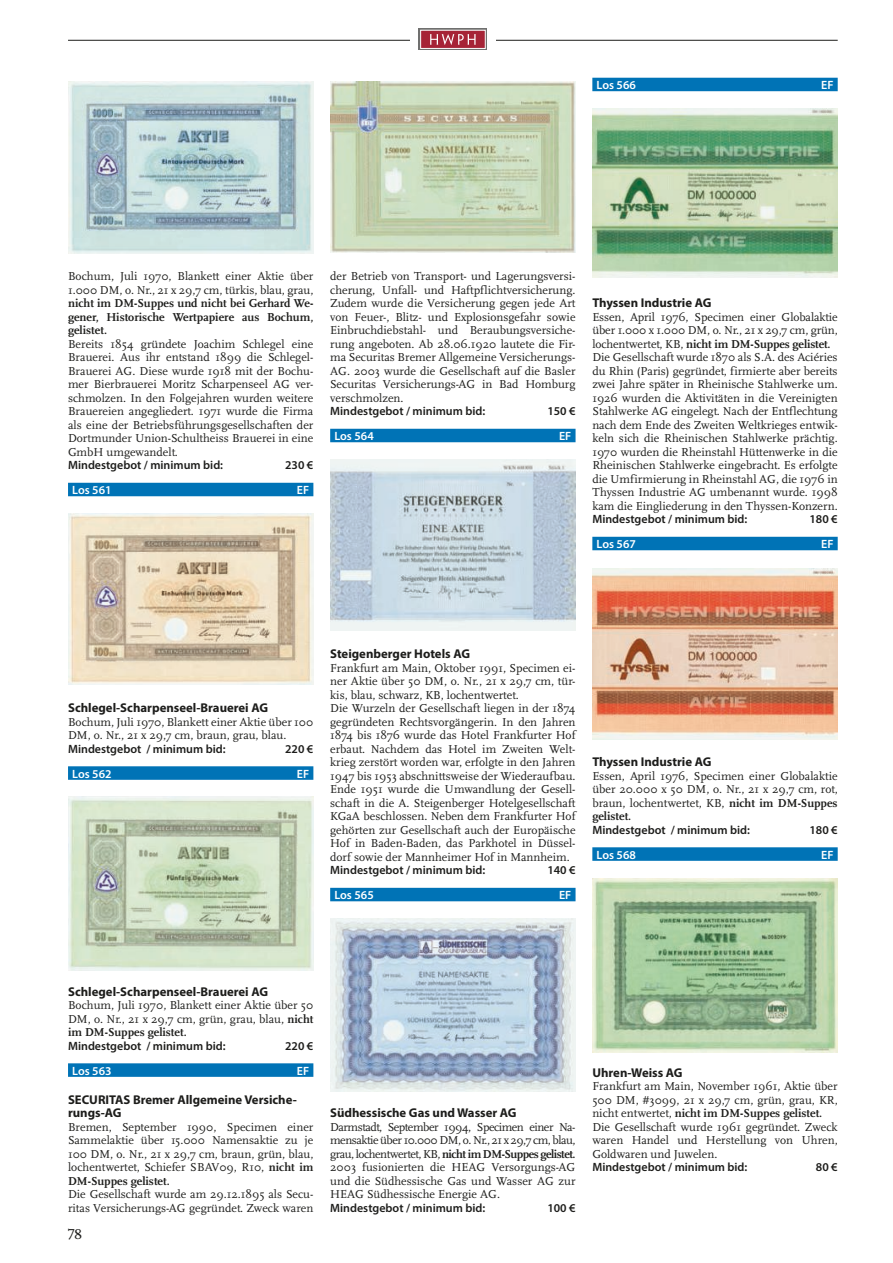
<style>
.page{position:relative;width:893px;height:1263px;background:#fff}
.page>*{position:absolute;margin:0;border:0;box-sizing:border-box;transform-origin:0 0}
.t1{font:15px "Scala Pro";color:#1d1d1b}
.t2{font:700 12.75px/13.5px "Myriad Pro";color:#1d1d1b}
.t3{font:12px/13.5px "Scala Pro";color:#1d1d1b}
.t4{font:600 12px "Myriad Pro";color:#1d1d1b}
.t5{font:700 12px/13.5px "Scala Pro";color:#1d1d1b;text-align:justify}
.t6{font:600 12px "Myriad Pro";color:#fff}
.s1{font-weight:700}
</style>
<div class="page">
<hr style="left:68px;top:40px;width:770px;height:1px;background:#1d1d1b">
<div style="left:410px;top:26px;width:85px;height:27px;background:#fff"></div>
<svg style="left:419px;top:29px;width:68px;height:21px"></svg>
<div style="left:420px;top:30px;width:66px;height:19px;background:#a62336;border:1px solid #fff"></div>
<svg style="left:430px;top:34px;width:46px;height:11px"></svg>
<div style="left:592px;top:78px;width:246px;height:13px;background:#0073b6"></div>
<div style="left:592px;top:537px;width:246px;height:13px;background:#0073b6"></div>
<div style="left:592px;top:847px;width:246px;height:14px;background:#0073b6"></div>
<div style="left:330px;top:429px;width:246px;height:13px;background:#0073b6"></div>
<div style="left:330px;top:888px;width:246px;height:13px;background:#0073b6"></div>
<div style="left:68px;top:483px;width:245px;height:13px;background:#0073b6"></div>
<div style="left:68px;top:766px;width:245px;height:14px;background:#0073b6"></div>
<div style="left:68px;top:1063px;width:245px;height:14px;background:#0073b6"></div>
<img style="left:68px;top:82px;width:245px;height:171px">
<img style="left:68px;top:513px;width:245px;height:171px">
<img style="left:68px;top:796px;width:245px;height:174px">
<img style="left:330px;top:82px;width:246px;height:171px">
<img style="left:330px;top:459px;width:246px;height:171px">
<img style="left:330px;top:919px;width:246px;height:172px">
<img style="left:592px;top:108px;width:246px;height:169px">
<img style="left:592px;top:568px;width:246px;height:171px">
<img style="left:592px;top:879px;width:246px;height:173px">
<p class="t6" style="left:597px;top:77px;width:41px">Los 566</p>
<p class="t6" style="left:821px;top:77px;width:14px">EF</p>
<p class="t3" style="left:68px;top:270px;width:247px">Bochum, Juli 1970, Blankett einer Aktie über<br>1.000 DM, o. Nr., 21 x 29,7 cm, türkis, blau, grau,</p>
<p class="t5" style="left:68px;top:296px;width:247px">nicht im DM-Suppes und nicht bei Gerhard We&shy;gener, Historische Wertpapiere aus Bochum, gelistet.</p>
<p class="t3" style="left:68px;top:337px;width:247px;text-align:justify">Bereits 1854 gründete Joachim Schlegel eine Brauerei. Aus ihr entstand 1899 die Schlegel-Brauerei AG. Diese wurde 1918 mit der Bochu&shy;mer Bierbrauerei Moritz Scharpenseel AG ver&shy;schmolzen. In den Folgejahren wurden weitere Brauereien angegliedert. 1971 wurde die Firma als eine der Betriebsführungsgesellschaften der Dortmunder Union-Schultheiss Brauerei in eine GmbH umgewandelt.</p>
<p class="t4" style="left:68px;top:458px;width:157px">Mindestgebot / minimum bid:</p>
<p class="t4" style="left:285px;top:458px;width:30px">230 €</p>
<p class="t6" style="left:72px;top:482px;width:41px">Los 561</p>
<p class="t6" style="left:297px;top:482px;width:14px">EF</p>
<p class="t3" style="left:330px;top:270px;width:247px;text-align:justify">der Betrieb von Transport- und Lagerungsversi&shy;cherung, Unfall- und Haftpflichtversicherung.<br>Zudem wurde die Versicherung gegen jede Art von Feuer-, Blitz- und Explosionsgefahr sowie Einbruchdiebstahl- und Beraubungsversiche&shy;rung angeboten. Ab 28.06.1920 lautete die Fir&shy;ma Securitas Bremer Allgemeine Versicherungs-AG. 2003 wurde die Gesellschaft auf die Basler Securitas Versicherungs-AG in Bad Homburg verschmolzen.</p>
<p class="t4" style="left:330px;top:404px;width:157px">Mindestgebot / minimum bid:</p>
<p class="t4" style="left:547px;top:404px;width:30px">150 €</p>
<p class="t6" style="left:334px;top:428px;width:41px">Los 564</p>
<p class="t6" style="left:559px;top:428px;width:14px">EF</p>
<p class="t2" style="left:592px;top:296px;width:121px">Thyssen Industrie AG</p>
<p class="t3" style="left:592px;top:310px;width:247px">Essen, April 1976, Specimen einer Globalaktie über 1.000 x 1.000 DM, o. Nr., 21 x 29,7 cm, grün, lochentwertet, KB, <span class="s1">nicht im DM-Suppes gelistet.<br></span>Die Gesellschaft wurde 1870 als S.A. des Aciéries du Rhin (Paris) gegründet, firmierte aber bereits zwei Jahre später in Rheinische Stahlwerke um.<br>1926 wurden die Aktivitäten in die Vereinigten Stahlwerke AG eingelegt. Nach der Entflechtung nach dem Ende des Zweiten Weltkrieges entwic&shy;keln sich die Rheinischen Stahlwerke prächtig.<br>1970 wurden die Rheinstahl Hüttenwerke in die Rheinischen Stahlwerke eingebracht. Es erfolgte die Umfirmierung in Rheinstahl AG, die 1976 in Thyssen Industrie AG umbenannt wurde. 1998 kam die Eingliederung in den Thyssen-Konzern.</p>
<p class="t4" style="left:592px;top:512px;width:157px">Mindestgebot / minimum bid:</p>
<p class="t4" style="left:809px;top:512px;width:30px">180 €</p>
<p class="t6" style="left:597px;top:536px;width:41px">Los 567</p>
<p class="t6" style="left:821px;top:536px;width:14px">EF</p>
<p class="t2" style="left:68px;top:701px;width:202px">Schlegel-Scharpenseel-Brauerei AG</p>
<p class="t3" style="left:68px;top:715px;width:247px">Bochum, Juli 1970, Blankett einer Aktie über 100<br>DM, o. Nr., 21 x 29,7 cm, braun, grau, blau.</p>
<p class="t4" style="left:68px;top:741px;width:159px">Mindestgebot / minimum bid:</p>
<p class="t4" style="left:285px;top:741px;width:30px">220 €</p>
<p class="t6" style="left:72px;top:766px;width:41px">Los 562</p>
<p class="t6" style="left:297px;top:766px;width:14px">EF</p>
<p class="t2" style="left:330px;top:647px;width:141px">Steigenberger Hotels AG</p>
<p class="t3" style="left:330px;top:661px;width:247px">Frankfurt am Main, Oktober 1991, Specimen ei&shy;ner Aktie über 50 DM, o. Nr., 21 x 29,7 cm, tür&shy;kis, blau, schwarz, KB, lochentwertet.<br>Die Wurzeln der Gesellschaft liegen in der 1874 gegründeten Rechtsvorgängerin. In den Jahren 1874 bis 1876 wurde das Hotel Frankfurter Hof erbaut. Nachdem das Hotel im Zweiten Welt&shy;krieg zerstört worden war, erfolgte in den Jahren 1947 bis 1953 abschnittsweise der Wiederaufbau.<br>Ende 1951 wurde die Umwandlung der Gesell&shy;schaft in die A. Steigenberger Hotelgesellschaft KGaA beschlossen. Neben dem Frankfurter Hof gehörten zur Gesellschaft auch der Europäische Hof in Baden-Baden, das Parkhotel in Düssel&shy;dorf sowie der Mannheimer Hof in Mannheim.</p>
<p class="t4" style="left:330px;top:863px;width:157px">Mindestgebot / minimum bid:</p>
<p class="t4" style="left:547px;top:863px;width:30px">140 €</p>
<p class="t6" style="left:334px;top:887px;width:41px">Los 565</p>
<p class="t6" style="left:559px;top:887px;width:14px">EF</p>
<p class="t2" style="left:592px;top:755px;width:121px">Thyssen Industrie AG</p>
<p class="t3" style="left:592px;top:769px;width:247px;text-align:justify">Essen, April 1976, Specimen einer Globalaktie über 20.000 x 50 DM, o. Nr., 21 x 29,7 cm, rot, braun, lochentwertet, KB, <span class="s1">nicht im DM-Suppes gelistet.</span></p>
<p class="t4" style="left:592px;top:822px;width:159px">Mindestgebot / minimum bid:</p>
<p class="t4" style="left:809px;top:822px;width:30px">180 €</p>
<p class="t6" style="left:597px;top:847px;width:41px">Los 568</p>
<p class="t6" style="left:821px;top:847px;width:14px">EF</p>
<p class="t2" style="left:68px;top:984px;width:202px">Schlegel-Scharpenseel-Brauerei AG</p>
<p class="t3" style="left:68px;top:999px;width:247px;text-align:justify">Bochum, Juli 1970, Blankett einer Aktie über 50<br>DM, o. Nr., 21 x 29,7 cm, grün, grau, blau, <span class="s1">nicht im DM-Suppes gelistet.</span></p>
<p class="t4" style="left:68px;top:1038px;width:159px">Mindestgebot / minimum bid:</p>
<p class="t4" style="left:285px;top:1038px;width:30px">220 €</p>
<p class="t6" style="left:72px;top:1063px;width:41px">Los 563</p>
<p class="t6" style="left:297px;top:1063px;width:14px">EF</p>
<p class="t2" style="left:68px;top:1092px;width:230px">SECURITAS Bremer Allgemeine Versiche&shy;rungs-AG</p>
<p class="t3" style="left:68px;top:1120px;width:247px;text-align:justify">Bremen, September 1990, Specimen einer Sammelaktie über 15.000 Namensaktie zu je 100 DM, o. Nr., 21 x 29,7 cm, braun, grün, blau, lochentwertet, Schiefer SBAV09, R10, <span class="s1">nicht im DM-Suppes gelistet.</span></p>
<p class="t3" style="left:68px;top:1188px;width:247px">Die Gesellschaft wurde am 29.12.1895 als Secu&shy;ritas Versicherungs-AG gegründet. Zweck waren</p>
<p class="t1" style="left:68px;top:1225px;width:15px">78</p>
<p class="t2" style="left:330px;top:1106px;width:188px">Südhessische Gas und Wasser AG</p>
<p class="t3" style="left:330px;top:1120px;width:247px;text-align:justify">Darmstadt, September 1994, Specimen einer Na&shy;mensaktie über 10.000 DM, o. Nr., 21 x 29,7 cm, blau, grau, lochentwertet, KB, <span class="s1">nicht im DM-Suppes gelistet.<br></span>2003 fusionierten die HEAG Versorgungs-AG und die Südhessische Gas und Wasser AG zur HEAG Südhessische Energie AG.</p>
<p class="t4" style="left:330px;top:1200px;width:157px">Mindestgebot / minimum bid:</p>
<p class="t4" style="left:547px;top:1200px;width:30px">100 €</p>
<p class="t2" style="left:592px;top:1065px;width:92px">Uhren-Weiss AG</p>
<p class="t3" style="left:592px;top:1080px;width:247px">Frankfurt am Main, November 1961, Aktie über 500 DM, #3099, 21 x 29,7 cm, grün, grau, KR, nicht entwertet, <span class="s1">nicht im DM-Suppes gelistet.<br></span>Die Gesellschaft wurde 1961 gegründet. Zweck waren Handel und Herstellung von Uhren, Goldwaren und Juwelen.</p>
<p class="t4" style="left:592px;top:1160px;width:157px">Mindestgebot / minimum bid:</p>
<p class="t4" style="left:816px;top:1160px;width:23px">80 €</p>
</div>
